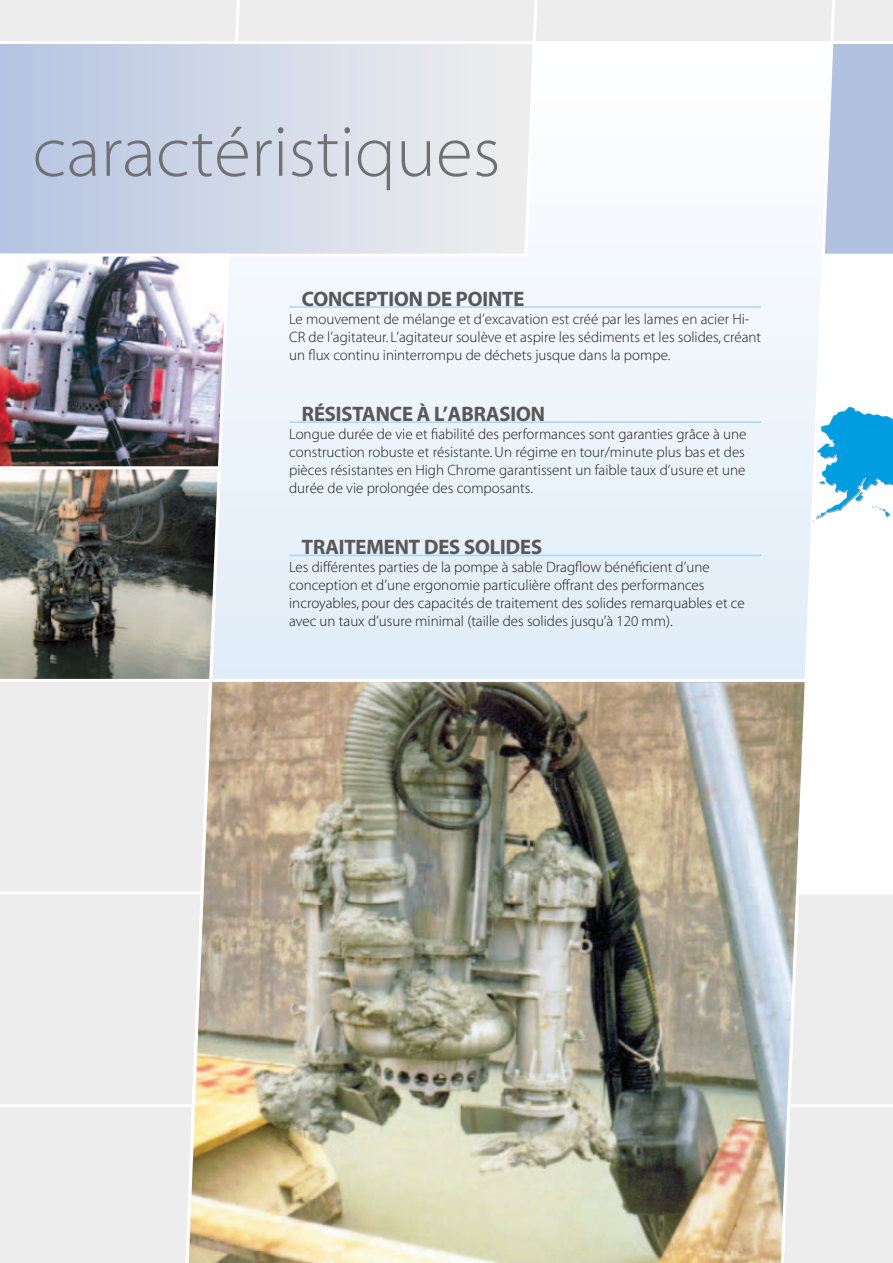
<style>
.page{position:relative;width:893px;height:1263px;background:#ededee}
.page>*{position:absolute;margin:0;border:0;box-sizing:border-box;transform-origin:0 0}
.t1{font:72px "Myriad MM 215 700";letter-spacing:.015em;color:#707173;scale:.95 1}
.t2{font:21px "Myriad Headline";color:#58585a}
.t3{font:15px/18px "Myriad MM 215 600";letter-spacing:-.02em;color:#1a171c}
</style>
<div class="page">
<hr style="left:0;top:891px;width:893px;height:3px;background:#fff">
<hr style="left:0;top:1104px;width:893px;height:3px;background:#fff">
<svg style="left:222px;top:39px;width:598px;height:638px"></svg>
<svg style="left:0;top:40px;width:537px;height:218px"></svg>
<hr style="left:289px;top:306px;width:472px;height:2px;background:#a2daf4">
<hr style="left:289px;top:421px;width:472px;height:2px;background:#a2daf4">
<hr style="left:289px;top:555px;width:472px;height:1px;background:#a2daf4">
<svg style="left:820px;top:39px;width:73px;height:216px;background:#bccae5"></svg>
<img style="left:0;top:471px;width:222px;height:211px">
<img style="left:0;top:252px;width:231px;height:219px">
<img style="left:183px;top:677px;width:616px;height:586px">
<svg style="left:798px;top:255px;width:95px;height:638px;background:#fcfcfd"></svg>
<svg style="left:798px;top:407px;width:95px;height:118px"></svg>
<h1 class="t1" style="left:33px;top:117px;width:493px">caractéristiques</h1>
<h2 class="t2" style="left:302px;top:288px;width:224px">CONCEPTION DE POINTE</h2>
<p class="t3" style="left:289px;top:310px;width:474px">Le mouvement de mélange et d’excavation est créé par les lames en acier Hi-<br>CR de l’agitateur. L’agitateur soulève et aspire les sédiments et les solides, créant un flux continu ininterrompu de déchets jusque dans la pompe.</p>
<h2 class="t2" style="left:302px;top:403px;width:245px">RÉSISTANCE À L’ABRASION</h2>
<p class="t3" style="left:289px;top:426px;width:459px;text-align:justify">Longue durée de vie et fiabilité des performances sont garanties grâce à une construction robuste et résistante. Un régime en tour/minute plus bas et des pièces résistantes en High Chrome garantissent un faible taux d’usure et une durée de vie prolongée des composants.</p>
<h2 class="t2" style="left:302px;top:536px;width:242px">TRAITEMENT DES SOLIDES</h2>
<p class="t3" style="left:289px;top:559px;width:457px">Les différentes parties de la pompe à sable Dragflow bénéficient d’une conception et d’une ergonomie particulière offrant des performances incroyables, pour des capacités de traitement des solides remarquables et ce avec un taux d’usure minimal (taille des solides jusqu’à 120 mm).</p>
</div>
